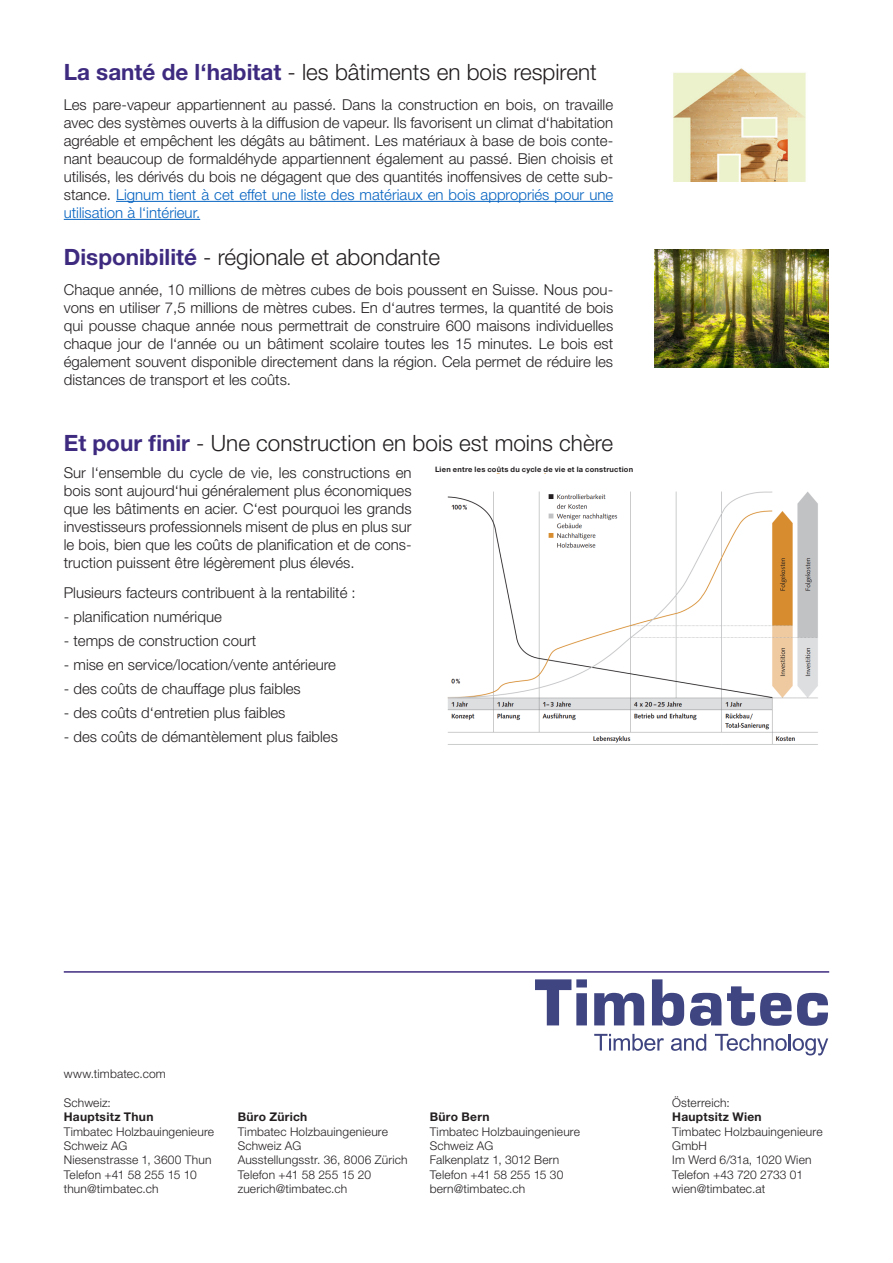
<style>
.page{position:relative;width:893px;height:1263px;background:#fff}
.page>*{position:absolute;margin:0;border:0;box-sizing:border-box;transform-origin:0 0}
.t1{font:300 22.5px "Helvetica Neue LT Std";color:#231f20}
.t2{font:300 15px/18px "Helvetica Neue LT Std";color:#231f20;text-align:justify}
.t3{font:300 12px/14.4px "Helvetica Neue LT Std";letter-spacing:.015em;color:#231f20}
.t4{font:700 7.5px "Helvetica Neue LT Std";letter-spacing:.03em;color:#231f20}
.s1{font-weight:700;color:#3e2b80}
.s2{color:#0563c1}
.s3{font-weight:700}
</style>
<div class="page">
<img style="left:447px;top:491px;width:371px;height:254px">
<svg style="left:535px;top:979px;width:52px;height:46px"></svg>
<svg style="left:594px;top:993px;width:50px;height:32px"></svg>
<svg style="left:652px;top:979px;width:32px;height:47px"></svg>
<svg style="left:690px;top:993px;width:31px;height:33px"></svg>
<svg style="left:727px;top:986px;width:101px;height:40px"></svg>
<svg style="left:594px;top:1034px;width:70px;height:17px"></svg>
<svg style="left:671px;top:1034px;width:35px;height:17px"></svg>
<svg style="left:715px;top:1034px;width:113px;height:21px"></svg>
<hr style="left:64px;top:971px;width:765px;height:2px;background:#3e2b80">
<hr style="left:116px;top:201px;width:497px;height:1px;background:#0563c1">
<hr style="left:64px;top:219px;width:136px;height:1px;background:#0563c1">
<img style="left:673px;top:68px;width:133px;height:114px">
<img style="left:654px;top:249px;width:174px;height:118px">
<p class="t1" style="left:64px;top:58px;width:534px"><span class="s1">La santé de l‘habitat</span> - les bâtiments en bois respirent</p>
<p class="t2" style="left:64px;top:95px;width:551px">Les pare-vapeur appartiennent au passé. Dans la construction en bois, on travaille avec des systèmes ouverts à la diffusion de vapeur. Ils favorisent un climat d‘habitation agréable et empêchent les dégâts au bâtiment. Les matériaux à base de bois conte&shy;nant beaucoup de formaldéhyde appartiennent également au passé. Bien choisis et utilisés, les dérivés du bois ne dégagent que des quantités inoffensives de cette sub&shy;stance. <span class="s2">Lignum tient à cet effet une liste des matériaux en bois appropriés pour une utilisation à l‘intérieur.</span></p>
<p class="t1" style="left:64px;top:243px;width:378px"><span class="s1">Disponibilité</span> - régionale et abondante</p>
<p class="t2" style="left:64px;top:281px;width:551px">Chaque année, 10 millions de mètres cubes de bois poussent en Suisse. Nous pou&shy;vons en utiliser 7,5 millions de mètres cubes. En d‘autres termes, la quantité de bois qui pousse chaque année nous permettrait de construire 600 maisons individuelles chaque jour de l‘année ou un bâtiment scolaire toutes les 15 minutes. Le bois est également souvent disponible directement dans la région. Cela permet de réduire les distances de transport et les coûts.</p>
<p class="t1" style="left:64px;top:429px;width:551px"><span class="s1">Et pour finir</span> - Une construction en bois est moins chère</p>
<p class="t4" style="left:435px;top:465px;width:200px">Lien entre les coûts du cycle de vie et la construction</p>
<p class="t2" style="left:64px;top:463px;width:349px">Sur l‘ensemble du cycle de vie, les constructions en bois sont aujourd‘hui généralement plus économiques que les bâtiments en acier. C‘est pourquoi les grands investisseurs professionnels misent de plus en plus sur le bois, bien que les coûts de planification et de cons&shy;truction puissent être légèrement plus élevés.</p>
<p class="t2" style="left:64px;top:583px;width:294px">Plusieurs facteurs contribuent à la rentabilité :</p>
<p class="t2" style="left:64px;top:607px;width:160px">- planification numérique</p>
<p class="t2" style="left:64px;top:631px;width:194px">- temps de construction court</p>
<p class="t2" style="left:64px;top:655px;width:274px">- mise en service/location/vente antérieure</p>
<p class="t2" style="left:64px;top:679px;width:238px">- des coûts de chauffage plus faibles</p>
<p class="t2" style="left:64px;top:703px;width:223px">- des coûts d‘entretien plus faibles</p>
<p class="t2" style="left:64px;top:727px;width:276px">- des coûts de démantèlement plus faibles</p>
<p class="t3" style="left:64px;top:1066px;width:104px">www.timbatec.com</p>
<p class="t3" style="left:64px;top:1095px;width:152px">Schweiz:<br><span class="s3">Hauptsitz Thun<br></span>Timbatec Holzbauingenieure</p>
<p class="t3" style="left:64px;top:1138px;width:149px">Schweiz AG<br>Niesenstrasse 1, 3600 Thun</p>
<p class="t3" style="left:64px;top:1167px;width:134px">Telefon +41 58 255 15 10</p>
<p class="t3" style="left:64px;top:1181px;width:96px">thun@timbatec.ch</p>
<p class="t3" style="left:238px;top:1109px;width:171px"><span class="s3">Büro Zürich<br></span>Timbatec Holzbauingenieure<br>Schweiz AG<br>Ausstellungsstr. 36, 8006 Zürich<br>Telefon +41 58 255 15 20</p>
<p class="t3" style="left:238px;top:1181px;width:111px">zuerich@timbatec.ch</p>
<p class="t3" style="left:430px;top:1109px;width:152px"><span class="s3">Büro Bern<br></span>Timbatec Holzbauingenieure<br>Schweiz AG<br>Falkenplatz 1, 3012 Bern<br>Telefon +41 58 255 15 30 bern@timbatec.ch</p>
<p class="t3" style="left:672px;top:1095px;width:152px">Österreich:<br><span class="s3">Hauptsitz Wien<br></span>Timbatec Holzbauingenieure<br>GmbH<br>Im Werd 6/31a, 1020 Wien<br>Telefon +43 720 2733 01 wien@timbatec.at</p>
</div>
